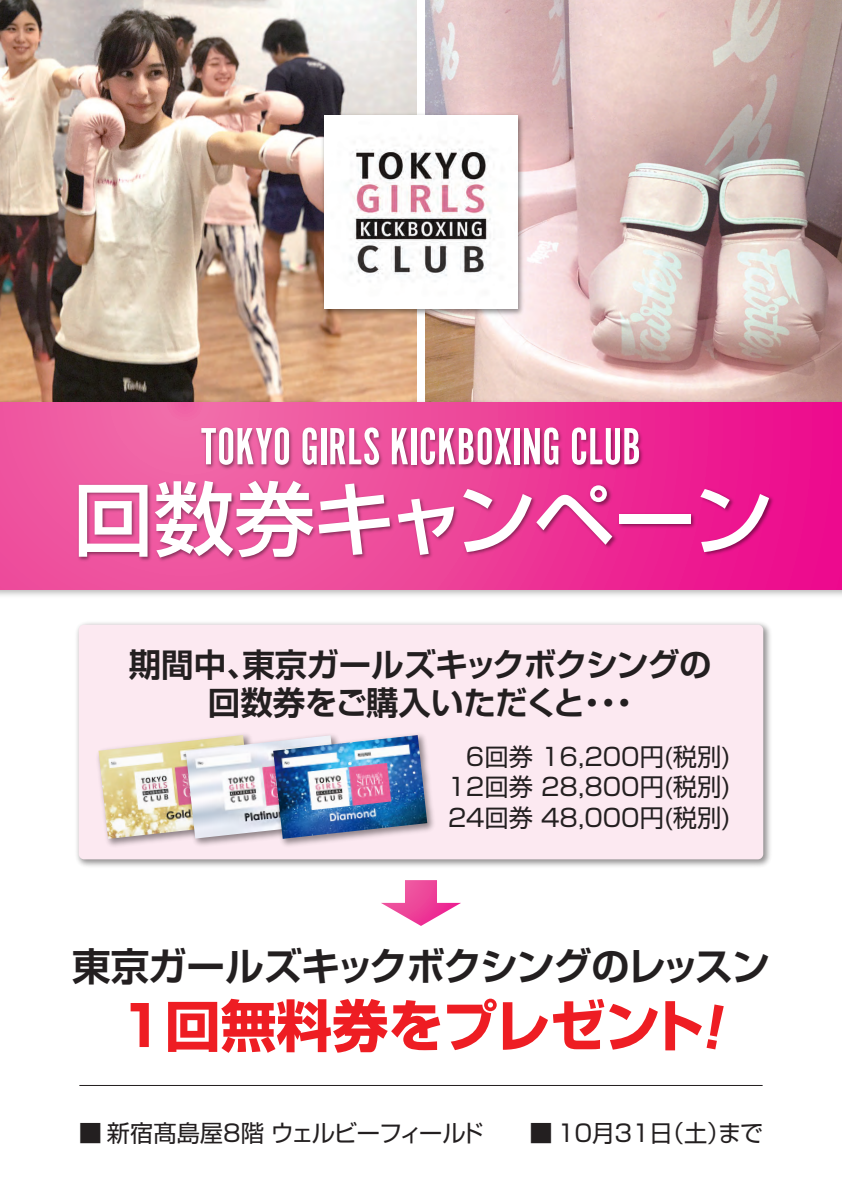
<style>
.page{position:relative;width:842px;height:1191px;background:#fff}
.page>*{position:absolute;margin:0;border:0;box-sizing:border-box;transform-origin:0 0}
.t1{font:500 80.5px "Shin Go Pro";letter-spacing:-.015em;color:#fff}
.t2{font:700 55.9px "Shin Go Pro";letter-spacing:-.015em;color:#ee1d23}
.t3{font:54.3px "Alternate Got No 1 D";color:#fff}
.t4{font:700 38.6px "Shin Go Pro De";letter-spacing:-.04em;color:#231f20}
.t5{font:700 32.5px/38.7px "Shin Go Pro De";letter-spacing:-.02em;color:#231f20;text-align:center}
.t6{font:24.3px/30.7px "Shin Go Pro";color:#231f20;text-align:justify}
.t7{font:23.5px "Shin Go Pro";letter-spacing:-.03em;color:#231f20}
</style>
<div class="page">
<img style="left:0;top:0;width:417px;height:396px">
<img style="left:425px;top:0;width:417px;height:396px">
<img style="left:319px;top:110px;width:209px;height:209px">
<img style="left:324px;top:115px;width:194px;height:194px">
<img style="left:0;top:396px;width:842px;height:200px">
<svg style="left:0;top:402px;width:842px;height:187px;background:#ed3898"></svg>
<img style="left:76px;top:622px;width:695px;height:245px">
<div style="left:79px;top:624px;width:684px;height:235px;background:#fce9f1;border-radius:5px"></div>
<img style="left:98px;top:750px;width:78px;height:96px">
<img style="left:99px;top:741px;width:81px;height:98px">
<img style="left:180px;top:734px;width:87px;height:111px">
<img style="left:186px;top:735px;width:81px;height:103px">
<img style="left:267px;top:734px;width:167px;height:112px">
<img style="left:273px;top:735px;width:154px;height:104px">
<svg style="left:381px;top:880px;width:80px;height:46px"></svg>
<img style="left:69px;top:415px;width:709px;height:158px">
<hr style="left:79px;top:1085px;width:684px;height:1px;background:#231f20">
<h3 class="t3" style="left:201px;top:418px;width:442px">TOKYO GIRLS KICKBOXING CLUB</h3>
<h1 class="t1" style="left:73px;top:453px;width:701px">回数券キャンペーン</h1>
<h3 class="t5" style="left:129px;top:641px;width:584px">期間中、東京ガールズキックボクシングの回数券をご購入いただくと・・・</h3>
<p class="t6" style="left:445px;top:738px;width:287px;text-indent:21px">6回券 16,200円(税別)<br>12回券 28,800円(税別)<br>２４回券 48,000円(税別)</p>
<h3 class="t4" style="left:72px;top:934px;width:699px">東京ガールズキックボクシングのレッスン</h3>
<h2 class="t2" style="left:114px;top:981px;width:592px">１回無料券をプレゼント</h2>
<p class="t7" style="left:79px;top:1113px;width:686px">■ 新宿髙島屋8階 ウェルビーフィールド　　■ １０月31日（土）まで</p>
</div>
